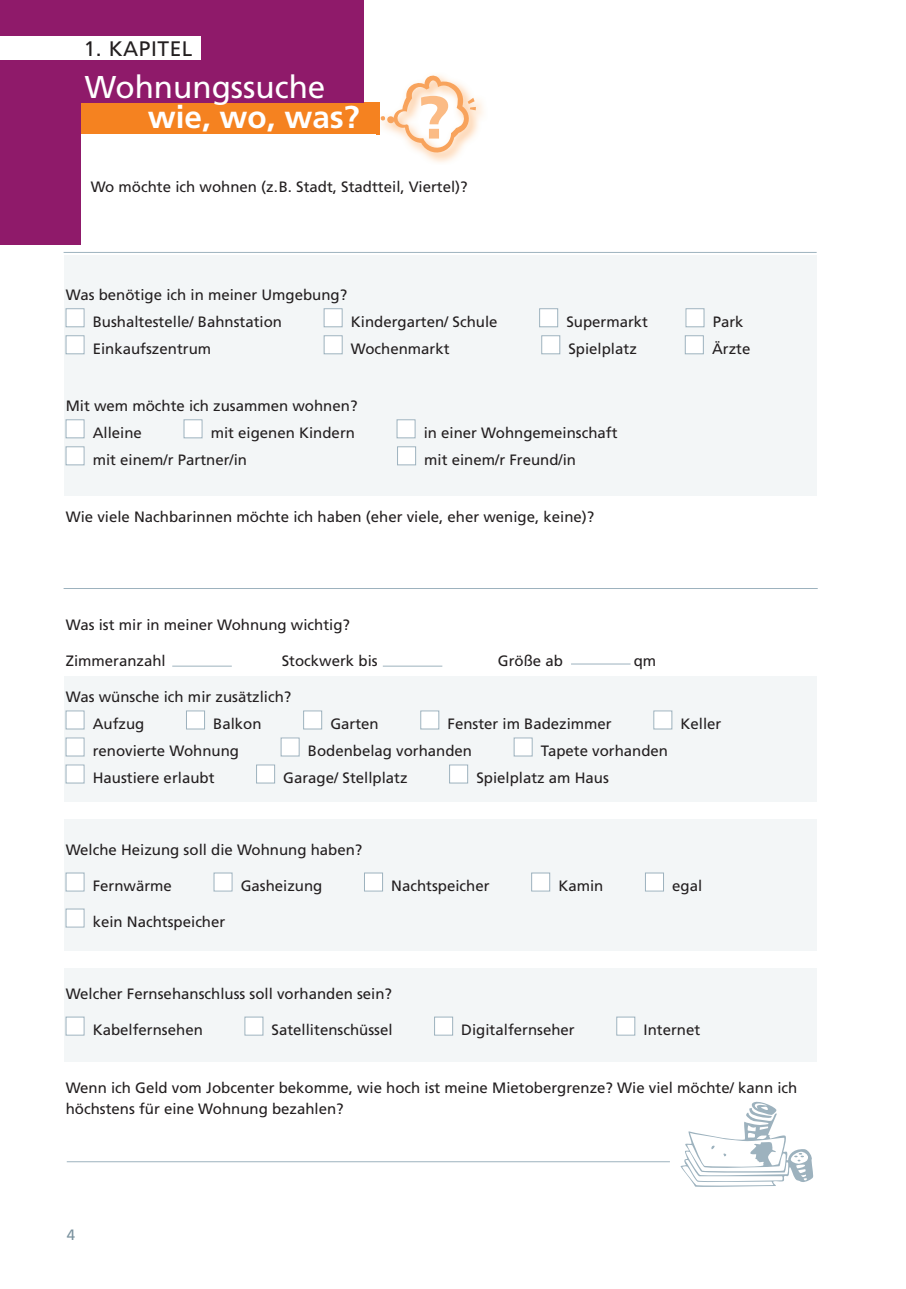
<style>
.page{position:relative;width:906px;height:1289px;background:#fff}
.page>*{position:absolute;margin:0;border:0;box-sizing:border-box;transform-origin:0 0}
.t1{font:900 60.15px "Frutiger";color:#fbbb85}
.t2{font:31.5px "Frutiger";color:#fff}
.t3{font:700 31.5px "Frutiger";color:#fff}
.t4{font:21px "Frutiger";letter-spacing:.025em;color:#231f20}
.t5{font:15px/27px "Frutiger";color:#231f20}
.t6{font:15px "Frutiger";color:#7b939f}
</style>
<div class="page">
<div style="left:80px;top:102px;width:299px;height:32px;background:#f58220"></div>
<div style="left:0;top:0;width:364px;height:102px;background:#8f1a6a"></div>
<div style="left:0;top:0;width:81px;height:244px;background:#8f1a6a"></div>
<div style="left:64px;top:255px;width:752px;height:240px;background:#f3f6f7"></div>
<div style="left:64px;top:676px;width:752px;height:125px;background:#f3f6f7"></div>
<div style="left:64px;top:819px;width:752px;height:131px;background:#f3f6f7"></div>
<div style="left:64px;top:967px;width:752px;height:94px;background:#f3f6f7"></div>
<div style="left:0;top:36px;width:201px;height:24px;background:#fff"></div>
<hr style="left:64px;top:252px;width:752px;height:1px;background:#9db2be">
<hr style="left:64px;top:588px;width:753px;height:1px;background:#9db2be">
<hr style="left:67px;top:1161px;width:603px;height:1px;background:#9db2be">
<hr style="left:172px;top:665px;width:60px;height:1px;background:#9db2be">
<hr style="left:383px;top:665px;width:59px;height:1px;background:#9db2be">
<hr style="left:571px;top:663px;width:59px;height:1px;background:#9db2be">
<svg style="left:680px;top:1101px;width:134px;height:86px"></svg>
<div style="left:66px;top:309px;width:18px;height:18px;background:#fff"></div>
<div style="left:66px;top:308px;width:18px;height:19px;border:1px solid #9db2be"></div>
<div style="left:324px;top:309px;width:18px;height:18px;background:#fff"></div>
<div style="left:324px;top:308px;width:18px;height:19px;border:1px solid #9db2be"></div>
<div style="left:539px;top:309px;width:19px;height:18px;background:#fff"></div>
<div style="left:539px;top:308px;width:19px;height:19px;border:1px solid #9db2be"></div>
<div style="left:686px;top:309px;width:18px;height:18px;background:#fff"></div>
<div style="left:685px;top:308px;width:19px;height:19px;border:1px solid #9db2be"></div>
<div style="left:66px;top:336px;width:18px;height:18px;background:#fff"></div>
<div style="left:66px;top:335px;width:18px;height:19px;border:1px solid #9db2be"></div>
<div style="left:324px;top:336px;width:18px;height:18px;background:#fff"></div>
<div style="left:324px;top:335px;width:18px;height:19px;border:1px solid #9db2be"></div>
<div style="left:542px;top:336px;width:18px;height:18px;background:#fff"></div>
<div style="left:541px;top:335px;width:19px;height:19px;border:1px solid #9db2be"></div>
<div style="left:685px;top:336px;width:18px;height:18px;background:#fff"></div>
<div style="left:685px;top:335px;width:18px;height:19px;border:1px solid #9db2be"></div>
<div style="left:66px;top:420px;width:18px;height:18px;background:#fff"></div>
<div style="left:66px;top:419px;width:18px;height:19px;border:1px solid #9db2be"></div>
<div style="left:184px;top:420px;width:18px;height:18px;background:#fff"></div>
<div style="left:184px;top:419px;width:18px;height:19px;border:1px solid #9db2be"></div>
<div style="left:397px;top:420px;width:18px;height:18px;background:#fff"></div>
<div style="left:397px;top:419px;width:18px;height:19px;border:1px solid #9db2be"></div>
<div style="left:66px;top:447px;width:18px;height:18px;background:#fff"></div>
<div style="left:66px;top:446px;width:18px;height:19px;border:1px solid #9db2be"></div>
<div style="left:397px;top:447px;width:18px;height:18px;background:#fff"></div>
<div style="left:397px;top:446px;width:19px;height:19px;border:1px solid #9db2be"></div>
<div style="left:66px;top:711px;width:18px;height:18px;background:#fff"></div>
<div style="left:66px;top:710px;width:18px;height:19px;border:1px solid #9db2be"></div>
<div style="left:186px;top:711px;width:18px;height:18px;background:#fff"></div>
<div style="left:186px;top:710px;width:19px;height:19px;border:1px solid #9db2be"></div>
<div style="left:304px;top:711px;width:18px;height:18px;background:#fff"></div>
<div style="left:303px;top:710px;width:19px;height:19px;border:1px solid #9db2be"></div>
<div style="left:421px;top:711px;width:18px;height:18px;background:#fff"></div>
<div style="left:420px;top:710px;width:19px;height:19px;border:1px solid #9db2be"></div>
<div style="left:654px;top:711px;width:18px;height:18px;background:#fff"></div>
<div style="left:653px;top:710px;width:19px;height:19px;border:1px solid #9db2be"></div>
<div style="left:66px;top:738px;width:18px;height:18px;background:#fff"></div>
<div style="left:66px;top:737px;width:18px;height:19px;border:1px solid #9db2be"></div>
<div style="left:281px;top:738px;width:18px;height:18px;background:#fff"></div>
<div style="left:281px;top:737px;width:18px;height:19px;border:1px solid #9db2be"></div>
<div style="left:514px;top:738px;width:18px;height:18px;background:#fff"></div>
<div style="left:514px;top:737px;width:18px;height:19px;border:1px solid #9db2be"></div>
<div style="left:66px;top:765px;width:18px;height:18px;background:#fff"></div>
<div style="left:66px;top:764px;width:18px;height:19px;border:1px solid #9db2be"></div>
<div style="left:256px;top:765px;width:19px;height:18px;background:#fff"></div>
<div style="left:256px;top:764px;width:19px;height:19px;border:1px solid #9db2be"></div>
<div style="left:449px;top:765px;width:19px;height:18px;background:#fff"></div>
<div style="left:449px;top:764px;width:19px;height:19px;border:1px solid #9db2be"></div>
<div style="left:66px;top:873px;width:18px;height:18px;background:#fff"></div>
<div style="left:66px;top:872px;width:18px;height:19px;border:1px solid #9db2be"></div>
<div style="left:214px;top:873px;width:18px;height:18px;background:#fff"></div>
<div style="left:214px;top:872px;width:18px;height:19px;border:1px solid #9db2be"></div>
<div style="left:364px;top:873px;width:18px;height:18px;background:#fff"></div>
<div style="left:364px;top:872px;width:19px;height:19px;border:1px solid #9db2be"></div>
<div style="left:531px;top:873px;width:19px;height:18px;background:#fff"></div>
<div style="left:531px;top:872px;width:19px;height:19px;border:1px solid #9db2be"></div>
<div style="left:645px;top:873px;width:18px;height:18px;background:#fff"></div>
<div style="left:645px;top:872px;width:19px;height:19px;border:1px solid #9db2be"></div>
<div style="left:66px;top:909px;width:18px;height:18px;background:#fff"></div>
<div style="left:66px;top:908px;width:18px;height:19px;border:1px solid #9db2be"></div>
<div style="left:66px;top:1017px;width:18px;height:18px;background:#fff"></div>
<div style="left:66px;top:1016px;width:18px;height:19px;border:1px solid #9db2be"></div>
<div style="left:245px;top:1017px;width:18px;height:18px;background:#fff"></div>
<div style="left:244px;top:1016px;width:19px;height:19px;border:1px solid #9db2be"></div>
<div style="left:434px;top:1017px;width:18px;height:18px;background:#fff"></div>
<div style="left:434px;top:1016px;width:19px;height:19px;border:1px solid #9db2be"></div>
<div style="left:617px;top:1017px;width:18px;height:18px;background:#fff"></div>
<div style="left:616px;top:1016px;width:19px;height:19px;border:1px solid #9db2be"></div>
<svg style="left:381px;top:75px;width:102px;height:88px"></svg>
<h3 class="t4" style="left:84px;top:40px;width:110px">1. KAPITEL</h3>
<h2 class="t2" style="left:85px;top:74px;width:242px">Wohnungssuche</h2>
<h2 class="t3" style="left:148px;top:104px;width:213px">wie, wo, was?</h2>
<h1 class="t1" style="left:417px;top:93px;width:35px">?</h1>
<p class="t5" style="left:91px;top:174px;width:378px">Wo möchte ich wohnen (z.B. Stadt, Stadtteil, Viertel)?</p>
<p class="t5" style="left:93px;top:282px;width:256px;text-indent:-27px">Was benötige ich in meiner Umgebung?<br>Bushaltestelle/ Bahnstation</p>
<p class="t5" style="left:351px;top:309px;width:148px">Kindergarten/ Schule</p>
<p class="t5" style="left:566px;top:309px;width:83px">Supermarkt</p>
<p class="t5" style="left:712px;top:309px;width:32px">Park</p>
<p class="t5" style="left:93px;top:336px;width:120px">Einkaufszentrum</p>
<p class="t5" style="left:351px;top:336px;width:100px">Wochenmarkt</p>
<p class="t5" style="left:568px;top:336px;width:70px">Spielplatz</p>
<p class="t5" style="left:712px;top:336px;width:40px">Ärzte</p>
<p class="t5" style="left:93px;top:393px;width:266px;text-indent:-27px">Mit wem möchte ich zusammen wohnen?<br>Alleine</p>
<p class="t5" style="left:211px;top:420px;width:146px">mit eigenen Kindern</p>
<p class="t5" style="left:424px;top:420px;width:195px">in einer Wohngemeinschaft</p>
<p class="t5" style="left:93px;top:447px;width:156px">mit einem/r Partner/in</p>
<p class="t5" style="left:424px;top:447px;width:153px">mit einem/r Freund/in</p>
<p class="t5" style="left:66px;top:504px;width:530px">Wie viele Nachbarinnen möchte ich haben (eher viele, eher wenige, keine)?</p>
<p class="t5" style="left:66px;top:612px;width:286px">Was ist mir in meiner Wohnung wichtig?</p>
<p class="t5" style="left:66px;top:648px;width:102px">Zimmeranzahl</p>
<p class="t5" style="left:282px;top:648px;width:97px">Stockwerk bis</p>
<p class="t5" style="left:498px;top:648px;width:67px">Größe ab</p>
<p class="t5" style="left:634px;top:648px;width:24px">qm</p>
<p class="t5" style="left:93px;top:684px;width:200px;text-indent:-27px">Was wünsche ich mir zusätzlich?<br>Aufzug</p>
<p class="t5" style="left:213px;top:711px;width:50px">Balkon</p>
<p class="t5" style="left:330px;top:711px;width:50px">Garten</p>
<p class="t5" style="left:447px;top:711px;width:166px">Fenster im Badezimmer</p>
<p class="t5" style="left:680px;top:711px;width:42px">Keller</p>
<p class="t5" style="left:93px;top:738px;width:148px">renovierte Wohnung</p>
<p class="t5" style="left:308px;top:738px;width:166px">Bodenbelag vorhanden</p>
<p class="t5" style="left:541px;top:738px;width:129px">Tapete vorhanden</p>
<p class="t5" style="left:93px;top:765px;width:123px">Haustiere erlaubt</p>
<p class="t5" style="left:283px;top:765px;width:126px">Garage/ Stellplatz</p>
<p class="t5" style="left:476px;top:765px;width:134px">Spielplatz am Haus</p>
<p class="t5" style="left:66px;top:837px;width:298px">Welche Heizung soll die Wohnung haben?</p>
<p class="t5" style="left:93px;top:873px;width:81px">Fernwärme</p>
<p class="t5" style="left:241px;top:873px;width:83px">Gasheizung</p>
<p class="t5" style="left:391px;top:873px;width:100px">Nachtspeicher</p>
<p class="t5" style="left:558px;top:873px;width:47px">Kamin</p>
<p class="t5" style="left:672px;top:873px;width:32px">egal</p>
<p class="t5" style="left:93px;top:909px;width:134px">kein Nachtspeicher</p>
<p class="t5" style="left:66px;top:981px;width:328px">Welcher Fernsehanschluss soll vorhanden sein?</p>
<p class="t5" style="left:93px;top:1017px;width:112px">Kabelfernsehen</p>
<p class="t5" style="left:272px;top:1017px;width:122px">Satellitenschüssel</p>
<p class="t5" style="left:461px;top:1017px;width:115px">Digitalfernseher</p>
<p class="t5" style="left:643px;top:1017px;width:58px">Internet</p>
<p class="t5" style="left:66px;top:1077px;width:733px;line-height:21px">Wenn ich Geld vom Jobcenter bekomme, wie hoch ist meine Mietobergrenze? Wie viel möchte/ kann ich höchstens für eine Wohnung bezahlen?</p>
<p class="t6" style="left:67px;top:1228px;width:10px">4</p>
</div>
